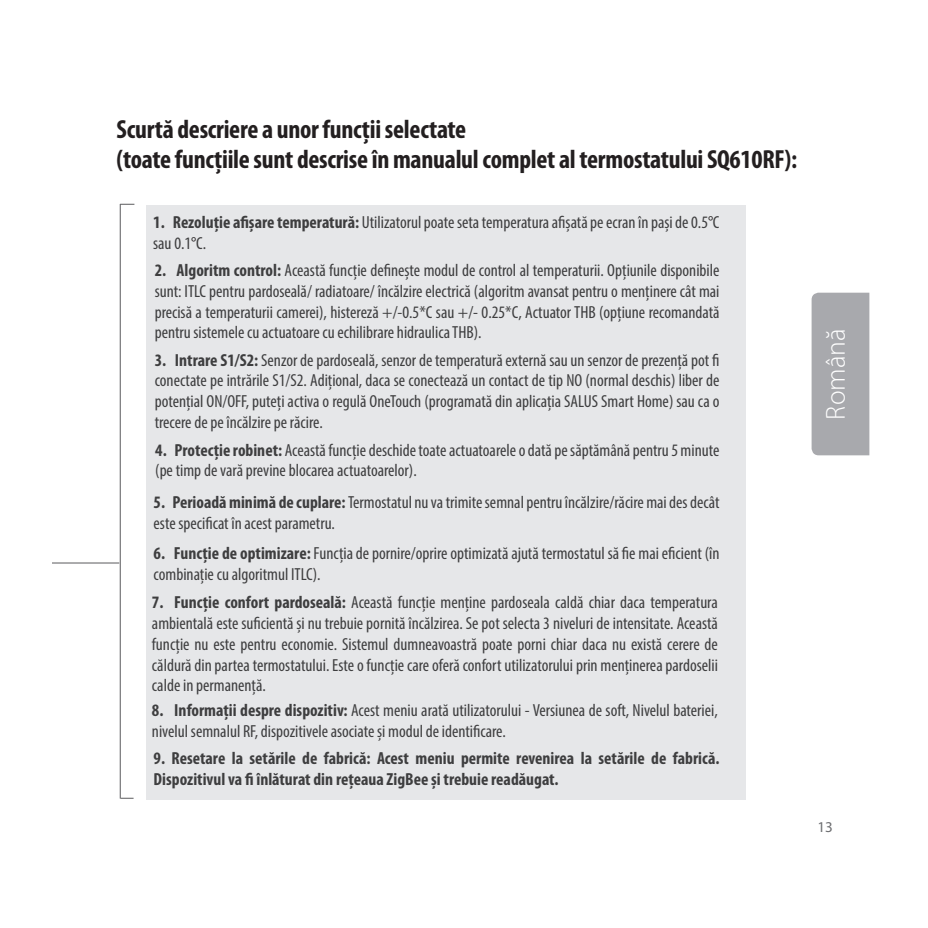
<style>
.page{position:relative;width:928px;height:928px;background:#fff}
.page>*{position:absolute;margin:0;border:0;box-sizing:border-box;transform-origin:0 0}
.t1{font:300 27.5px "Myriad Pro";color:#fff}
.t2{font:700 condensed 26.25px/30px "Myriad Pro";letter-spacing:-.01em;color:#231f20}
.t3{font:condensed 17.5px/20.8px "Myriad Pro";color:#3e3e3f}
.t4{font:700 condensed 17.5px/21px "Myriad Pro";color:#3e3e3f}
.t5{font:15px "Myriad Pro";color:#6c6d70}
.s1{font-weight:700}
.s2{color:#231f20}
</style>
<div class="page">
<div style="left:146px;top:206px;width:599px;height:593px;background:#e6e7e9"></div>
<hr style="left:52px;top:562px;width:67px;height:1px;background:#5a5a5d">
<hr style="left:120px;top:204px;width:1px;height:594px;background:#5a5a5d">
<svg style="left:120px;top:204px;width:14px;height:1px"></svg>
<svg style="left:120px;top:797px;width:13px;height:1px"></svg>
<div style="left:811px;top:292px;width:58px;height:163px;background:#a8a9ad"></div>
<p class="t2" style="left:116px;top:113px;width:682px">Scurtă descriere a unor funcții selectate<br>(toate funcțiile sunt descrise în manualul complet al termostatului SQ610RF):</p>
<p class="t3" style="left:153px;top:212px;width:567px"><span class="s1">1. Rezoluție afișare temperatură:</span> Utilizatorul poate seta temperatura afișată pe ecran în pași de 0.5<span class="s2">°</span>C sau 0.1<span class="s2">°</span>C.</p>
<p class="t3" style="left:155px;top:259px;width:566px;text-align:justify"><span class="s1">2. Algoritm control:</span> Această funcție definește modul de control al temperaturii. Opțiunile disponibile sunt: ITLC pentru pardoseală/ radiatoare/ încălzire electrică (algoritm avansat pentru o menținere cât mai precisă a temperaturii camerei), histereză +/-0.5*C sau +/- 0.25*C, Actuator THB (opțiune recomandată pentru sistemele cu actuatoare cu echilibrare hidraulica THB).</p>
<p class="t3" style="left:155px;top:349px;width:566px;text-align:justify"><span class="s1">3. Intrare S1/S2:</span> Senzor de pardoseală, senzor de temperatură externă sau un senzor de prezență pot fi conectate pe intrările S1/S2. Adițional, daca se conectează un contact de tip NO (normal deschis) liber de potențial ON/OFF, puteți activa o regulă OneTouch (programată din aplicația SALUS Smart Home) sau ca o trecere de pe încălzire pe răcire.</p>
<p class="t3" style="left:155px;top:439px;width:565px"><span class="s1">4. Protecție robinet:</span> Această funcție deschide toate actuatoarele o dată pe săptămână pentru 5 minute (pe timp de vară previne blocarea actuatoarelor).</p>
<p class="t3" style="left:153px;top:492px;width:567px"><span class="s1">5. Perioadă minimă de cuplare:</span> Termostatul nu va trimite semnal pentru încălzire/răcire mai des decât este specificat în acest parametru.</p>
<p class="t3" style="left:153px;top:542px;width:567px"><span class="s1">6. Funcție de optimizare:</span> Funcția de pornire/oprire optimizată ajută termostatul să fie mai eficient (în combinație cu algoritmul ITLC).</p>
<p class="t3" style="left:152px;top:591px;width:567px;text-align:justify"><span class="s1">7. Funcție confort pardoseală:</span> Această funcție menține pardoseala caldă chiar daca temperatura ambientală este suficientă și nu trebuie pornită încălzirea. Se pot selecta 3 niveluri de intensitate. Această funcție nu este pentru economie. Sistemul dumneavoastră poate porni chiar daca nu există cerere de căldură din partea termostatului. Este o funcție care oferă confort utilizatorului prin menținerea pardoselii calde in permanență.</p>
<p class="t3" style="left:152px;top:699px;width:567px"><span class="s1">8. Informații despre dispozitiv:</span> Acest meniu arată utilizatorului - Versiunea de soft, Nivelul bateriei, nivelul semnalul RF, dispozitivele asociate și modul de identificare.</p>
<p class="t4" style="left:153px;top:746px;width:567px">9. Resetare la setările de fabrică: Acest meniu permite revenirea la setările de fabrică.<br>Dispozitivul va fi înlăturat din rețeaua ZigBee și trebuie readăugat.</p>
<p class="t1" style="left:820px;top:419px;width:92px;rotate:-90deg">Română</p>
<p class="t5" style="left:817px;top:817px;width:17px">13</p>
</div>
